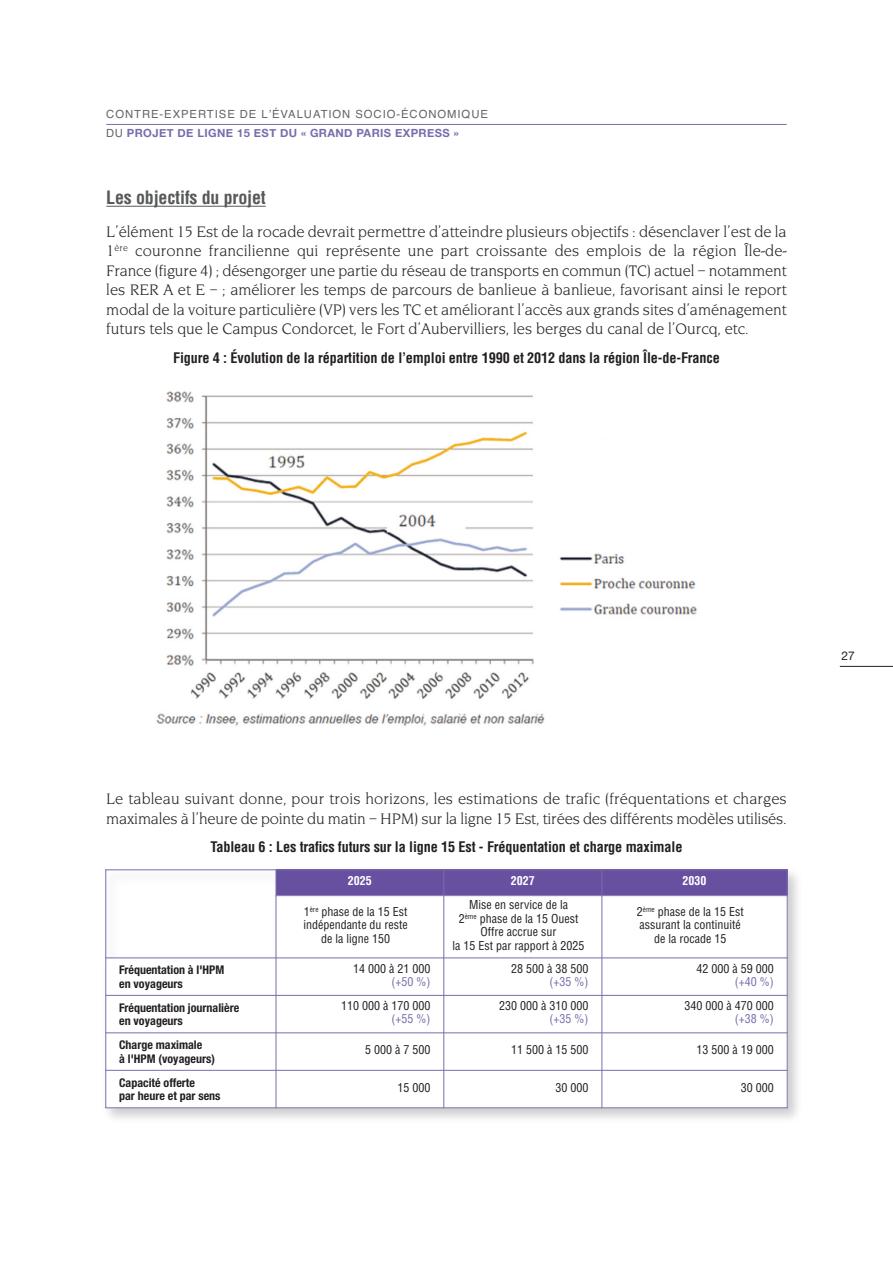
<style>
.page{position:relative;width:893px;height:1263px;background:#fff}
.page>*{position:absolute;margin:0;border:0;box-sizing:border-box;transform-origin:0 0}
.t1{font:700 condensed 18px "Helvetica LT Std";letter-spacing:-.01em;color:#57585a}
.t2{font:15.75px/19.5px "Novarese ITC";color:#231f20;text-align:justify}
.t3{font:700 condensed 14.25px "Helvetica LT Std";letter-spacing:-.01em;color:#231f20}
.t4{font:condensed 12px/13.5px "Helvetica LT Std";color:#231f20;text-align:center}
.t5{font:700 condensed 12px/13.5px "Helvetica Neue";color:#231f20}
.t6{font:condensed 12px "Helvetica LT Std";color:#7a6cac}
.t7{font:700 condensed 12px "Helvetica LT Std";color:#fff}
.t8{font:12px "Helvetica Neue";color:#231f20}
.t9{font:11.25px "Helvetica";letter-spacing:.085em;color:rgb(35 31 32/.7)}
.t10{font:700 11.25px "Helvetica Neue";letter-spacing:.035em;color:#7a6cac}
.s1{font-family:"Helvetica";font-weight:400;color:rgb(35 31 32/.7)}
</style>
<div class="page">
<hr style="left:106px;top:124px;width:681px;height:1px;background:#7a6cac">
<hr style="left:840px;top:666px;width:53px;height:1px;background:#231f20">
<hr style="left:106px;top:206px;width:160px;height:1px;background:#57585a">
<img style="left:156px;top:391px;width:541px;height:335px">
<div style="left:276px;top:869px;width:168px;height:27px;background:#6850a1"></div>
<div style="left:444px;top:869px;width:158px;height:27px;background:#6850a1"></div>
<div style="left:602px;top:869px;width:186px;height:27px;background:#6850a1"></div>
<hr style="left:105px;top:869px;width:1px;height:239px;background:#7a6cac">
<hr style="left:276px;top:869px;width:1px;height:239px;background:#7a6cac">
<hr style="left:443px;top:869px;width:1px;height:239px;background:#7a6cac">
<hr style="left:601px;top:869px;width:1px;height:239px;background:#7a6cac">
<hr style="left:787px;top:869px;width:1px;height:239px;background:#7a6cac">
<hr style="left:105px;top:869px;width:683px;height:1px;background:#7a6cac">
<hr style="left:276px;top:895px;width:512px;height:1px;background:#7a6cac">
<hr style="left:105px;top:957px;width:683px;height:1px;background:#7a6cac">
<hr style="left:105px;top:995px;width:683px;height:1px;background:#7a6cac">
<hr style="left:105px;top:1032px;width:683px;height:1px;background:#7a6cac">
<hr style="left:105px;top:1070px;width:683px;height:1px;background:#7a6cac">
<hr style="left:105px;top:1107px;width:683px;height:1px;background:#7a6cac">
<p class="t9" style="left:106px;top:107px;width:383px">CONTRE-EXPERTISE DE L’ÉVALUATION SOCIO-ÉCONOMIQUE</p>
<p class="t10" style="left:106px;top:126px;width:354px"><span class="s1">DU</span> PROJET DE LIGNE 15 EST DU « GRAND PARIS EXPRESS »</p>
<p class="t1" style="left:106px;top:191px;width:161px">Les objectifs du projet</p>
<p class="t2" style="left:106px;top:222px;width:682px">L’élément 15 Est de la rocade devrait permettre d’atteindre plusieurs objectifs : désenclaver l’est de la 1<sup>ère</sup> couronne francilienne qui représente une part croissante des emplois de la région Île-de-France (figure 4) ; désengorger une partie du réseau de transports en commun (TC) actuel – notamment les RER A et E – ; améliorer les temps de parcours de banlieue à banlieue, favorisant ainsi le report modal de la voiture particulière (VP) vers les TC et améliorant l’accès aux grands sites d’aménagement futurs tels que le Campus Condorcet, le Fort d’Aubervilliers, les berges du canal de l’Ourcq, etc.</p>
<p class="t3" style="left:173px;top:352px;width:548px">Figure 4 : Évolution de la répartition de l’emploi entre 1990 et 2012 dans la région Île-de-France</p>
<p class="t2" style="left:106px;top:790px;width:682px">Le tableau suivant donne, pour trois horizons, les estimations de trafic (fréquentations et charges maximales à l’heure de pointe du matin – HPM) sur la ligne 15 Est, tirées des différents modèles utilisés.</p>
<p class="t3" style="left:210px;top:842px;width:473px">Tableau 6 : Les trafics futurs sur la ligne 15 Est - Fréquentation et charge maximale</p>
<p class="t7" style="left:348px;top:876px;width:25px">2025</p>
<p class="t7" style="left:511px;top:876px;width:25px">2027</p>
<p class="t7" style="left:682px;top:876px;width:25px">2030</p>
<p class="t4" style="left:303px;top:906px;width:106px">1<sup>ère</sup> phase de la 15 Est indépendante du reste de la ligne 150</p>
<p class="t4" style="left:453px;top:899px;width:133px">Mise en service de la<br>2<sup>ème</sup> phase de la 15 Ouest<br>Offre accrue sur<br>la 15 Est par rapport à 2025</p>
<p class="t4" style="left:637px;top:906px;width:108px">2<sup>ème</sup> phase de la 15 Est assurant la continuité de la rocade 15</p>
<p class="t5" style="left:119px;top:963px;width:107px">Fréquentation à l'HPM en voyageurs</p>
<p class="t4" style="left:353px;top:962px;width:79px">14 000 à 21 000</p>
<p class="t4" style="left:511px;top:962px;width:79px">28 500 à 38 500</p>
<p class="t6" style="left:549px;top:977px;width:40px">(+35 %)</p>
<p class="t4" style="left:696px;top:962px;width:79px">42 000 à 59 000</p>
<p class="t6" style="left:735px;top:977px;width:40px">(+40 %)</p>
<p class="t6" style="left:391px;top:977px;width:40px">(+50 %)</p>
<p class="t5" style="left:119px;top:1000px;width:122px">Fréquentation journalière en voyageurs</p>
<p class="t4" style="left:341px;top:1000px;width:91px">110 000 à 170 000</p>
<p class="t6" style="left:391px;top:1014px;width:40px">(+55 %)</p>
<p class="t4" style="left:499px;top:1000px;width:91px">230 000 à 310 000</p>
<p class="t6" style="left:549px;top:1014px;width:40px">(+35 %)</p>
<p class="t4" style="left:684px;top:1000px;width:91px">340 000 à 470 000</p>
<p class="t6" style="left:735px;top:1014px;width:40px">(+38 %)</p>
<p class="t5" style="left:119px;top:1038px;width:97px">Charge maximale<br>à l'HPM (voyageurs)</p>
<p class="t4" style="left:365px;top:1044px;width:67px">5 000 à 7 500</p>
<p class="t4" style="left:511px;top:1044px;width:79px">11 500 à 15 500</p>
<p class="t4" style="left:696px;top:1044px;width:79px">13 500 à 19 000</p>
<p class="t5" style="left:119px;top:1075px;width:103px">Capacité offerte<br>par heure et par sens</p>
<p class="t4" style="left:397px;top:1081px;width:34px">15 000</p>
<p class="t4" style="left:555px;top:1081px;width:34px">30 000</p>
<p class="t4" style="left:741px;top:1081px;width:35px">30 000</p>
<p class="t8" style="left:841px;top:648px;width:15px">27</p>
</div>
